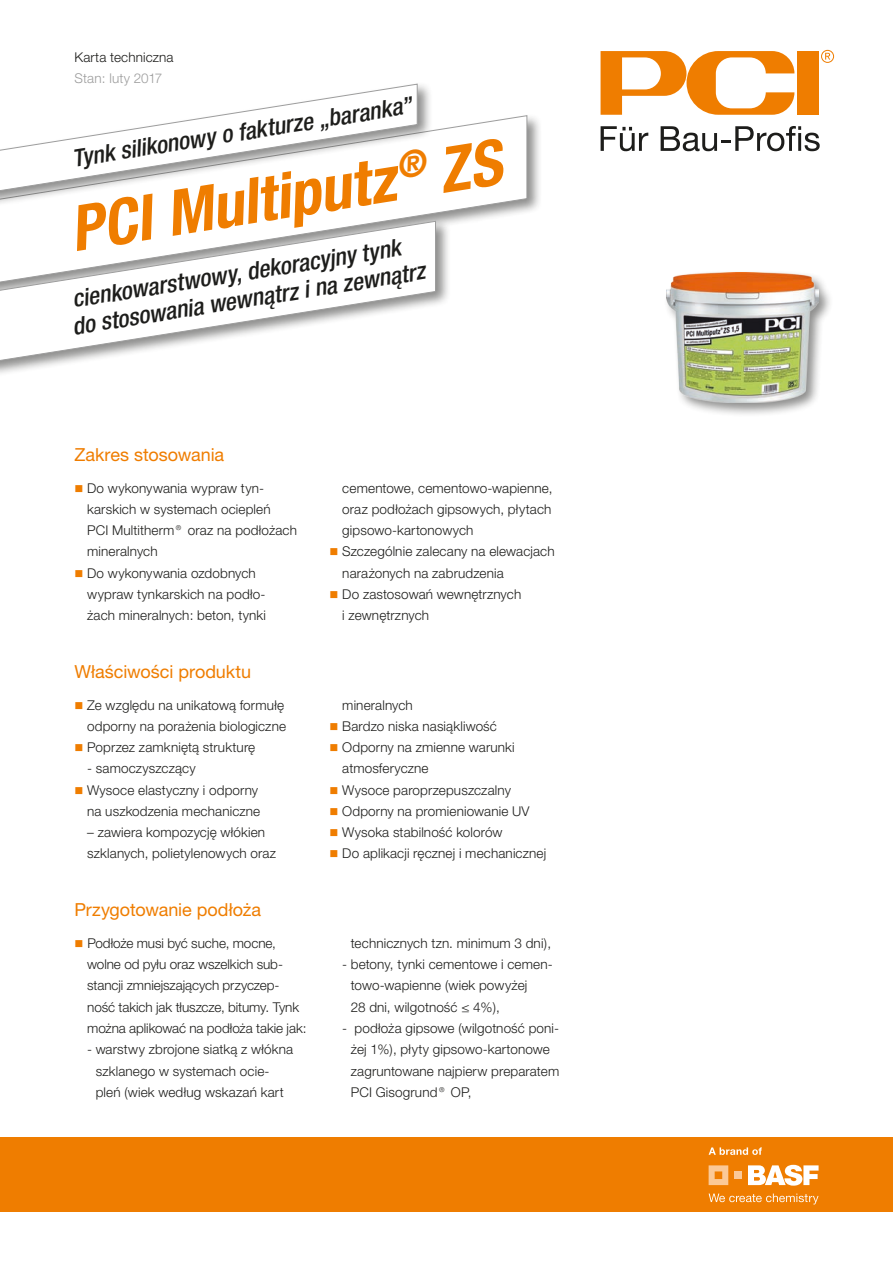
<style>
.page{position:relative;width:893px;height:1263px;background:#fff}
.page>*{position:absolute;margin:0;border:0;box-sizing:border-box;transform-origin:0 0}
.t1{font:italic 700 condensed 63px "Helvetica Neue LTCE";color:#ef7d00}
.t2{font:italic 500 condensed 24px/27px "Helvetica Neue LTCE";color:#1d1d1b}
.t3{font:18px "Helvetica Neue CE";color:#ef7d00}
.t4{font:300 13.5px/21.3px "Helvetica Neue CE";letter-spacing:.01em;color:#1d1d1b}
.t5{font:300 13.5px "Helvetica Neue CE";letter-spacing:.01em;color:#9d9d9d}
</style>
<div class="page">
<div style="left:797px;top:51px;width:21px;height:64px;background:#ef7d00"></div>
<svg style="left:601px;top:51px;width:193px;height:64px"></svg>
<svg style="left:821px;top:50px;width:13px;height:13px"></svg>
<svg style="left:601px;top:126px;width:47px;height:25px"></svg>
<svg style="left:661px;top:126px;width:159px;height:25px"></svg>
<div style="left:0;top:113px;width:542px;height:186px;background:#1d1d1b;opacity:.5"></div>
<svg style="left:0;top:115px;width:528px;height:170px"></svg>
<div style="left:0;top:218px;width:451px;height:159px;background:#1d1d1b;opacity:.5"></div>
<svg style="left:0;top:220px;width:436px;height:143px"></svg>
<div style="left:0;top:81px;width:433px;height:127px;background:#1d1d1b;opacity:.5"></div>
<svg style="left:0;top:83px;width:418px;height:110px"></svg>
<div style="left:664px;top:270px;width:170px;height:148px;background:#1d1d1b;opacity:.5"></div>
<img style="left:666px;top:273px;width:153px;height:130px">
<div style="left:0;top:1137px;width:893px;height:75px;background:#ef7d00"></div>
<svg style="left:748px;top:1165px;width:71px;height:21px"></svg>
<svg style="left:709px;top:1165px;width:19px;height:20px"></svg>
<div style="left:734px;top:1171px;width:8px;height:8px;background:#fbc997"></div>
<svg style="left:709px;top:1147px;width:53px;height:8px"></svg>
<svg style="left:709px;top:1193px;width:109px;height:11px"></svg>
<p class="t4" style="left:74px;top:46px;width:101px">Karta techniczna</p>
<p class="t5" style="left:74px;top:70px;width:89px">Stan: luty 2017</p>
<h2 class="t2" style="left:70px;top:145px;width:345px;rotate:-9deg">Tynk silikonowy o fakturze „baranka”</h2>
<h1 class="t1" style="left:64px;top:192px;width:437px;rotate:-9deg">PCI Multiputz<sup>®</sup> ZS</h1>
<h2 class="t2" style="left:66px;top:286px;width:358px;rotate:-9deg">cienkowarstwowy, dekoracyjny tynk do stosowania wewnątrz i na zewnątrz</h2>
<h3 class="t3" style="left:74px;top:443px;width:151px">Zakres stosowania</h3>
<p class="t4" style="left:87px;top:477px;width:211px">Do wykonywania wypraw tyn&shy;karskich w systemach ociepleń<br>PCI Multitherm® oraz na podłożach mineralnych<br>Do wykonywania ozdobnych wypraw tynkarskich na podło-<br>żach mineralnych: beton, tynki</p>
<p class="t4" style="left:342px;top:477px;width:214px">cementowe, cementowo-wapienne, oraz podłożach gipsowych, płytach gipsowo-kartonowych<br>Szczególnie zalecany na elewacjach narażonych na zabrudzenia<br>Do zastosowań wewnętrznych<br>i zewnętrznych</p>
<h3 class="t3" style="left:74px;top:660px;width:178px">Właściwości produktu</h3>
<p class="t4" style="left:87px;top:694px;width:200px">Ze względu na unikatową formułę odporny na porażenia biologiczne<br>Poprzez zamkniętą strukturę</p>
<p class="t4" style="left:87px;top:758px;width:175px">- samoczyszczący<br>Wysoce elastyczny i odporny na uszkodzenia mechaniczne</p>
<p class="t4" style="left:87px;top:822px;width:191px">– zawiera kompozycję włókien szklanych, polietylenowych oraz</p>
<h3 class="t3" style="left:74px;top:899px;width:188px">Przygotowanie podłoża</h3>
<p class="t4" style="left:87px;top:932px;width:221px">Podłoże musi być suche, mocne, wolne od pyłu oraz wszelkich sub&shy;stancji zmniejszających przyczep&shy;ność takich jak tłuszcze, bitumy. Tynk można aplikować na podłoża takie jak:</p>
<p class="t4" style="left:96px;top:1039px;width:199px;text-indent:-9px">- warstwy zbrojone siatką z włókna szklanego w systemach ocie&shy;pleń (wiek według wskazań kart</p>
<p class="t4" style="left:342px;top:694px;width:205px">mineralnych<br>Bardzo niska nasiąkliwość<br>Odporny na zmienne warunki atmosferyczne<br>Wysoce paroprzepuszczalny<br>Odporny na promieniowanie UV<br>Wysoka stabilność kolorów<br>Do aplikacji ręcznej i mechanicznej</p>
<p class="t4" style="left:351px;top:932px;width:202px">technicznych tzn. minimum 3 dni),</p>
<p class="t4" style="left:351px;top:954px;width:203px;text-indent:-9px">- betony, tynki cementowe i cemen&shy;towo-wapienne (wiek powyżej<br>28 dni, wilgotność ≤ 4%),</p>
<p class="t4" style="left:351px;top:1017px;width:210px;text-indent:-9px">- podłoża gipsowe (wilgotność poni&shy;żej 1%), płyty gipsowo-kartonowe zagruntowane najpierw preparatem<br>PCI Gisogrund® OP,</p>
</div>
